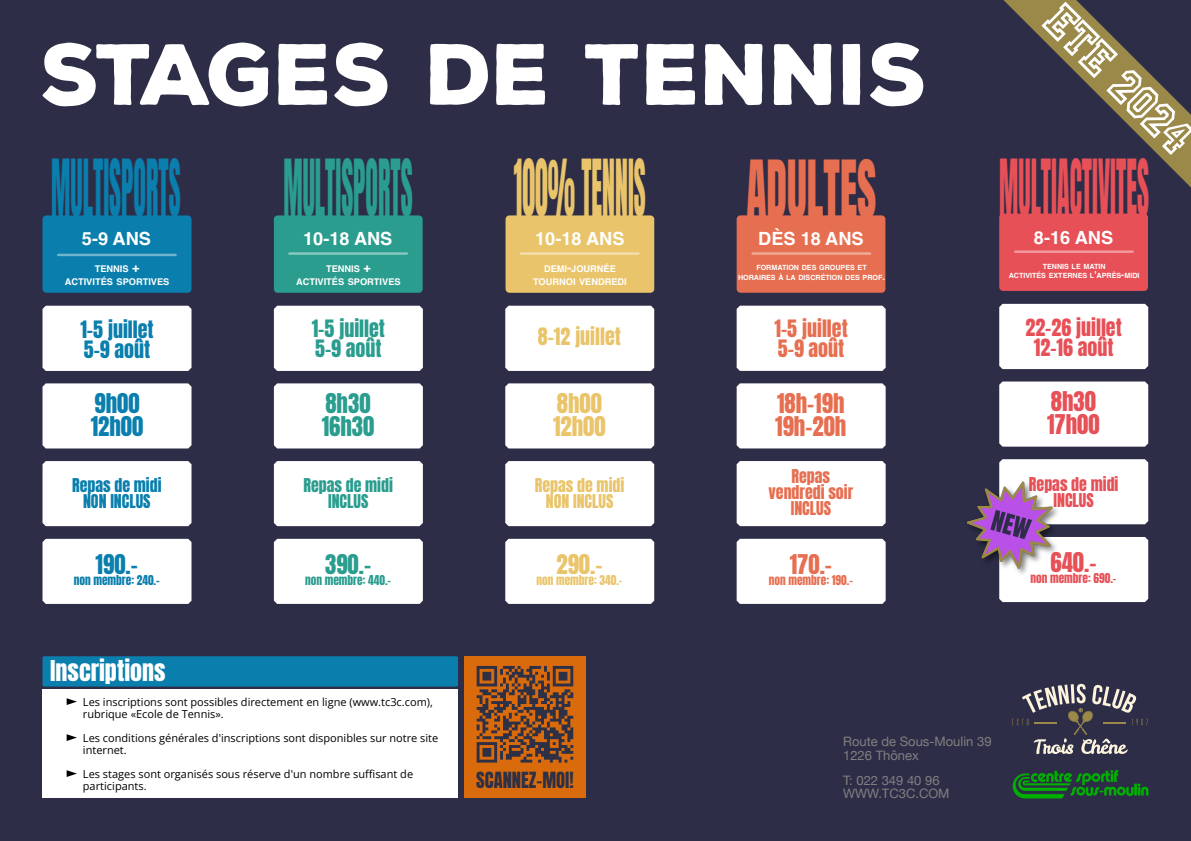
<style>
.page{position:relative;width:1191px;height:841px;background:#2e2d48}
.page>*{position:absolute;margin:0;border:0;box-sizing:border-box;transform-origin:0 0}
.t1{font:900 83.9px "Nexa Rust Sans";color:#fff}
.t2{font:76.4px "Anton";letter-spacing:.045em;color:#e76f51;scale:.55 1}
.t3{font:65.7px "Anton";color:#e75057;scale:.39 1}
.t4{font:65.7px "Anton";color:#0a7ead;scale:.39 1}
.t5{font:65.7px "Anton";color:#2a9d8f;scale:.39 1}
.t6{font:65.6px "Anton";color:#e9c46a;scale:.39 1}
.t7{font:50.8px "Princetown LET";color:#fff;scale:.85 1}
.t8{font:24px "Anton";color:#fff}
.t9{font:22.7px/22.7px "Anton";color:#e76f51}
.t10{font:22.7px/22.7px "Anton";color:#0a7ead}
.t11{font:22.7px/22.7px "Anton";color:#2a9d8f}
.t12{font:22.7px/22.7px "Anton";color:#e9c46a}
.t13{font:22.7px/22.7px "Anton";color:#e75057}
.t14{font:20px/20px "Anton";color:#e75057;text-align:center}
.t15{font:20px/20px "Anton";color:#0a7ead}
.t16{font:20px/20px "Anton";color:#2a9d8f}
.t17{font:20px/20px "Anton";color:#e76f51}
.t18{font:20px "Anton";color:#e9c46a}
.t19{font:18.6px "Anton";color:#2e3045}
.t20{font:700 18.2px "Helvetica";color:#fff}
.t21{font:15.9px/15.9px "Anton";color:#e76f51;text-align:center}
.t22{font:15.9px/15.9px "Anton";color:#0a7ead;text-align:center}
.t23{font:15.9px/15.9px "Anton";color:#e9c46a;text-align:center}
.t24{font:15.9px/15.9px "Anton";color:#2a9d8f;text-align:center}
.t25{font:15.9px/15.9px "Anton";color:#e75057;text-align:center}
.t26{font:13px/13.4px "Helvetica Neue";color:#808080}
.t27{font:11.4px "Anton";color:#0a7ead}
.t28{font:11.4px "Anton";color:#2a9d8f}
.t29{font:11.4px "Anton";color:#e9c46a}
.t30{font:11.4px "Anton";color:#e76f51}
.t31{font:11.4px "Anton";color:#e75057}
.t32{font:11px/12px "Open Sans";color:#000}
.t33{font:700 9.2px/12.5px "Helvetica";color:#fff;text-align:center}
.t34{font:700 7.1px/9.7px "Helvetica";color:#fff;text-align:center}
.s1{font-size:12.5px}
.s2{font-size:9.7px}
</style>
<div class="page">
<svg style="left:1012px;top:684px;width:136px;height:70px"></svg>
<svg style="left:1013px;top:770px;width:135px;height:28px"></svg>
<svg style="left:999px;top:0;width:192px;height:216px"></svg>
<div style="left:43px;top:689px;width:415px;height:109px;background:#fff"></div>
<svg style="left:67px;top:770px;width:10px;height:7px"></svg>
<svg style="left:67px;top:698px;width:10px;height:7px"></svg>
<svg style="left:67px;top:734px;width:10px;height:7px"></svg>
<div style="left:43px;top:656px;width:415px;height:31px;background:#0a7ead;border-radius:2px"></div>
<div style="left:464px;top:656px;width:122px;height:142px;background:#da6b0c"></div>
<svg style="left:477px;top:666px;width:96px;height:97px"></svg>
<div style="left:43px;top:539px;width:148px;height:65px;background:#fff"></div>
<div style="left:43px;top:461px;width:148px;height:65px;background:#fff"></div>
<div style="left:43px;top:383px;width:148px;height:65px;background:#fff"></div>
<div style="left:43px;top:306px;width:148px;height:65px;background:#fff"></div>
<div style="left:43px;top:215px;width:148px;height:78px;background:#0a7ead;border-radius:4px"></div>
<hr style="left:58px;top:254px;width:118px;height:2px;background:#71b4cf">
<div style="left:274px;top:539px;width:149px;height:65px;background:#fff"></div>
<div style="left:274px;top:461px;width:149px;height:65px;background:#fff"></div>
<div style="left:274px;top:383px;width:149px;height:65px;background:#fff"></div>
<div style="left:274px;top:306px;width:149px;height:65px;background:#fff"></div>
<div style="left:274px;top:215px;width:149px;height:78px;background:#2a9d8f;border-radius:4px"></div>
<hr style="left:289px;top:252px;width:118px;height:3px;background:#fff;opacity:.44">
<div style="left:505px;top:539px;width:149px;height:65px;background:#fff"></div>
<div style="left:505px;top:461px;width:149px;height:65px;background:#fff"></div>
<div style="left:505px;top:383px;width:149px;height:65px;background:#fff"></div>
<div style="left:505px;top:306px;width:149px;height:65px;background:#fff"></div>
<div style="left:506px;top:215px;width:148px;height:78px;background:#e9c46a;border-radius:4px"></div>
<hr style="left:521px;top:252px;width:117px;height:3px;background:#f1d9a0">
<div style="left:737px;top:539px;width:149px;height:65px;background:#fff"></div>
<div style="left:737px;top:461px;width:149px;height:65px;background:#fff"></div>
<div style="left:737px;top:383px;width:149px;height:65px;background:#fff"></div>
<div style="left:737px;top:306px;width:149px;height:65px;background:#fff"></div>
<div style="left:737px;top:215px;width:148px;height:78px;background:#e76f51;border-radius:4px"></div>
<hr style="left:753px;top:252px;width:117px;height:3px;background:#fff;opacity:.42">
<div style="left:999px;top:537px;width:149px;height:65px;background:#fff"></div>
<div style="left:999px;top:459px;width:149px;height:65px;background:#fff"></div>
<div style="left:999px;top:382px;width:149px;height:65px;background:#fff"></div>
<div style="left:999px;top:304px;width:149px;height:65px;background:#fff"></div>
<div style="left:999px;top:214px;width:149px;height:77px;background:#e75057;border-radius:4px"></div>
<hr style="left:1015px;top:250px;width:118px;height:3px;background:#fff;opacity:.42">
<img style="left:966px;top:481px;width:94px;height:96px">
<h1 class="t1" style="left:41px;top:38px;width:890px">STAGES DE TENNIS</h1>
<h3 class="t4" style="left:51px;top:138px;width:333px">MULTISPORTS</h3>
<h3 class="t20" style="left:82px;top:231px;width:71px">5-9 ANS</h3>
<p class="t33" style="left:65px;top:263px;width:106px">TENNIS <span class="s1">+<br></span>ACTIVITÉS SPORTIVES</p>
<h3 class="t15" style="left:80px;top:319px;width:75px">1-5 juillet<br>5-9 août</h3>
<h3 class="t10" style="left:91px;top:392px;width:54px">9h00<br>12h00</h3>
<h3 class="t22" style="left:72px;top:477px;width:91px">Repas de midi<br>NON INCLUS</h3>
<h3 class="t10" style="left:96px;top:553px;width:44px">190.-</h3>
<p class="t27" style="left:74px;top:572px;width:88px">non membre: 240.-</p>
<h3 class="t5" style="left:283px;top:138px;width:333px">MULTISPORTS</h3>
<h3 class="t20" style="left:303px;top:231px;width:91px">10-18 ANS</h3>
<p class="t33" style="left:296px;top:263px;width:106px">TENNIS <span class="s1">+<br></span>ACTIVITÉS SPORTIVES</p>
<h3 class="t16" style="left:312px;top:318px;width:75px">1-5 juillet<br>5-9 août</h3>
<h3 class="t11" style="left:322px;top:392px;width:54px">8h30<br>16h30</h3>
<h3 class="t24" style="left:303px;top:477px;width:91px">Repas de midi<br>INCLUS</h3>
<h3 class="t11" style="left:325px;top:553px;width:47px">390.-</h3>
<p class="t28" style="left:305px;top:572px;width:88px">non membre: 440.-</p>
<h3 class="t6" style="left:514px;top:139px;width:340px">100% TENNIS</h3>
<h3 class="t20" style="left:535px;top:231px;width:91px">10-18 ANS</h3>
<p class="t33" style="left:533px;top:263px;width:95px">DEMI<span class="s1">-</span>JOURNÉE<br>TOURNOI VENDREDI</p>
<h3 class="t18" style="left:538px;top:321px;width:85px">8-12 juillet</h3>
<h3 class="t12" style="left:553px;top:392px;width:54px">8h00<br>12h00</h3>
<h3 class="t23" style="left:535px;top:477px;width:91px">Repas de midi<br>NON INCLUS</h3>
<h3 class="t12" style="left:556px;top:553px;width:47px">290.-</h3>
<p class="t29" style="left:536px;top:572px;width:87px">non membre: 340.-</p>
<h2 class="t2" style="left:746px;top:128px;width:238px">adultes</h2>
<h3 class="t20" style="left:758px;top:232px;width:107px">DÈS 18 ANS</h3>
<p class="t34" style="left:738px;top:264px;width:149px">FORMATION DES GROUPES ET<br>HORAIRES À LA DISCRÉTION DES PROF<span class="s2">.</span></p>
<h3 class="t17" style="left:774px;top:319px;width:75px">1-5 juillet<br>5-9 août</h3>
<h3 class="t9" style="left:775px;top:392px;width:73px">18h-19h<br>19h-20h</h3>
<h3 class="t21" style="left:769px;top:469px;width:86px">Repas vendredi soir<br>INCLUS</h3>
<h3 class="t9" style="left:790px;top:553px;width:44px">170.-</h3>
<p class="t30" style="left:769px;top:572px;width:86px">non membre: 190.-</p>
<h3 class="t7" style="left:1074px;top:-8px;width:221px;rotate:45deg">ETE 2024</h3>
<h3 class="t3" style="left:999px;top:138px;width:386px">MULTIACTIVITES</h3>
<h3 class="t20" style="left:1034px;top:230px;width:81px">8-16 ANS</h3>
<p class="t34" style="left:1009px;top:262px;width:132px">TENNIS LE MATIN<br>ACTIVITÉS EXTERNES L<span class="s2">'</span>APRÈS<span class="s2">-</span>MIDI</p>
<h3 class="t14" style="left:1025px;top:317px;width:98px">22-26 juillet<br>12-16 août</h3>
<h3 class="t13" style="left:1047px;top:390px;width:54px">8h30<br>17h00</h3>
<h3 class="t25" style="left:1029px;top:476px;width:91px">Repas de midi<br>INCLUS</h3>
<h3 class="t13" style="left:1050px;top:551px;width:47px">640.-</h3>
<p class="t31" style="left:1030px;top:570px;width:88px">non membre: 690.-</p>
<h3 class="t8" style="left:50px;top:652px;width:117px">Inscriptions</h3>
<p class="t32" style="left:83px;top:695px;width:352px">Les inscriptions sont possibles directement en ligne (www.tc3c.com), rubrique «Ecole de Tennis».</p>
<p class="t32" style="left:83px;top:731px;width:357px">Les conditions générales d'inscriptions sont disponibles sur notre site internet.</p>
<p class="t32" style="left:83px;top:767px;width:332px">Les stages sont organisés sous réserve d'un nombre suffisant de participants.</p>
<h3 class="t19" style="left:476px;top:766px;width:99px">SCANNEZ-MOI!</h3>
<p class="t26" style="left:843px;top:735px;width:150px">Route de Sous-Moulin 39<br>1226 Thônex</p>
<p class="t26" style="left:843px;top:774px;width:108px">T: 022 349 40 96<br>WWW.TC3C.COM</p>
</div>
